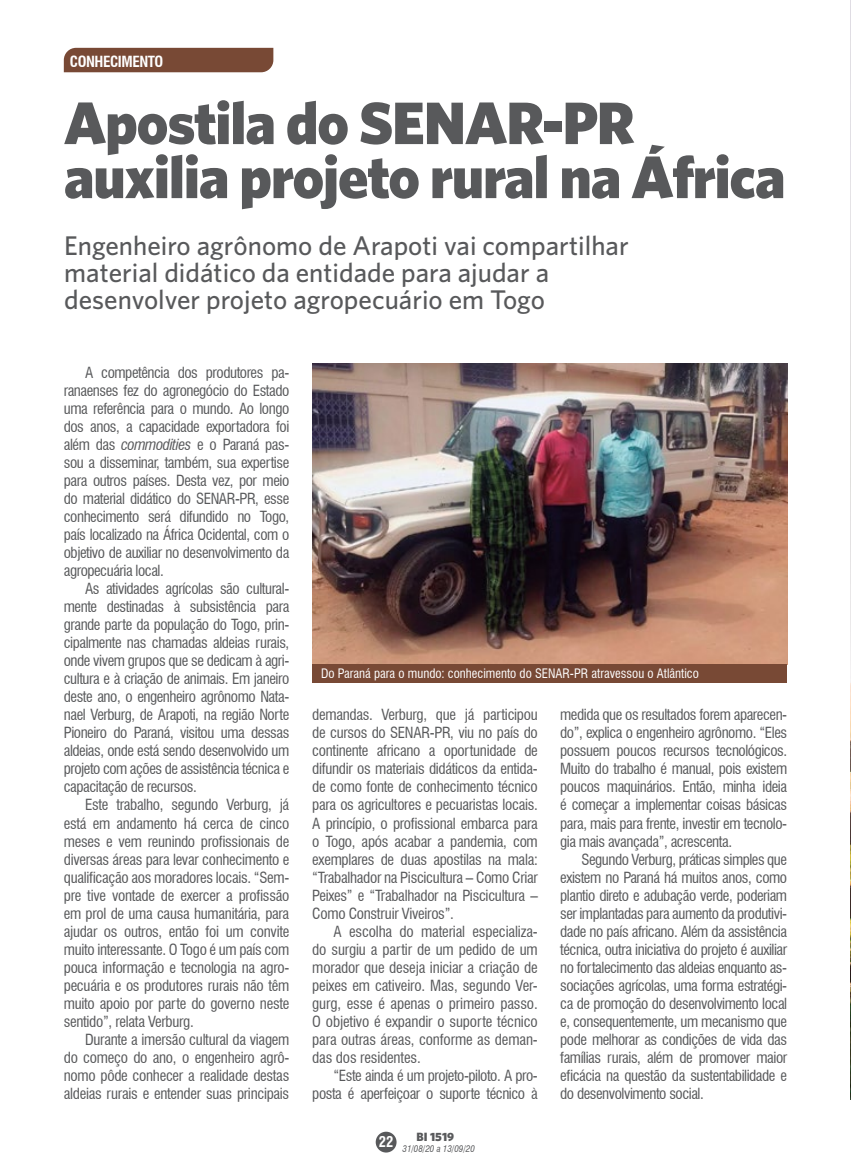
<style>
.page{position:relative;width:851px;height:1170px;background:#fff}
.page>*{position:absolute;margin:0;border:0;box-sizing:border-box;transform-origin:0 0}
.t1{font:900 60px/54px "Whitney HTF";letter-spacing:-.02em;color:#58595b}
.t2{font:500 27px/27px "Whitney HTF";color:#58595b}
.t3{font:condensed 15px/18px "Swiss 721 BT";letter-spacing:-.03em;color:#58595b;text-align:justify}
.t4{font:700 condensed 15px "Swiss 721 BT";letter-spacing:-.03em;color:#fff}
.t5{font:700 condensed 14.4px "Swiss 721 BT";color:#fff}
.t6{font:condensed 12.75px "Swiss 721 BT";color:#fff}
.t7{font:900 12px "Whitney HTF";color:#58595b}
.t8{font:italic condensed 9px "Swiss 721 BT";color:#58595b}
.s1{font-style:italic}
</style>
<div class="page">
<div style="left:375px;top:1131px;width:21px;height:21px;background:#58595b;border-radius:50%"></div>
<div style="left:64px;top:48px;width:209px;height:24px;background:#784935"></div>
<img style="left:312px;top:363px;width:475px;height:300px">
<div style="left:312px;top:663px;width:475px;height:19px;background:#784935"></div>
<img style="left:850px;top:0;width:1px;height:1099px">
<p class="t4" style="left:70px;top:53px;width:95px">CONHECIMENTO</p>
<h1 class="t1" style="left:64px;top:94px;width:723px">Apostila do SENAR-PR auxilia projeto rural na África</h1>
<h2 class="t2" style="left:64px;top:231px;width:566px">Engenheiro agrônomo de Arapoti vai compartilhar material didático da entidade para ajudar a desenvolver projeto agropecuário em Togo</h2>
<p class="t3" style="left:64px;top:364px;width:227px;text-indent:21px">A competência dos produtores pa&shy;ranaenses fez do agronegócio do Estado uma referência para o mundo. Ao longo dos anos, a capacidade exportadora foi além das <span class="s1">commodities</span> e o Paraná pas&shy;sou a disseminar, também, sua expertise para outros países. Desta vez, por meio do material didático do SENAR-PR, esse conhecimento será difundido no Togo, país localizado na África Ocidental, com o objetivo de auxiliar no desenvolvimento da agropecuária local.</p>
<p class="t3" style="left:64px;top:580px;width:227px;text-indent:21px">As atividades agrícolas são cultural&shy;mente destinadas à subsistência para grande parte da população do Togo, prin&shy;cipalmente nas chamadas aldeias rurais, onde vivem grupos que se dedicam à agri&shy;cultura e à criação de animais. Em janeiro deste ano, o engenheiro agrônomo Nata&shy;nael Verburg, de Arapoti, na região Norte Pioneiro do Paraná, visitou uma dessas aldeias, onde está sendo desenvolvido um projeto com ações de assistência técnica e capacitação de recursos.</p>
<p class="t3" style="left:64px;top:796px;width:227px;text-indent:21px">Este trabalho, segundo Verburg, já está em andamento há cerca de cinco meses e vem reunindo profissionais de diversas áreas para levar conhecimento e qualificação aos moradores locais. “Sem&shy;pre tive vontade de exercer a profissão em prol de uma causa humanitária, para ajudar os outros, então foi um convite muito interessante. O Togo é um país com pouca informação e tecnologia na agro&shy;pecuária e os produtores rurais não têm muito apoio por parte do governo neste sentido”, relata Verburg.</p>
<p class="t3" style="left:64px;top:1030px;width:227px;text-indent:21px">Durante a imersão cultural da viagem do começo do ano, o engenheiro agrô&shy;nomo pôde conhecer a realidade destas aldeias rurais e entender suas principais</p>
<p class="t6" style="left:321px;top:666px;width:379px">Do Paraná para o mundo: conhecimento do SENAR-PR atravessou o Atlântico</p>
<p class="t3" style="left:312px;top:706px;width:227px">demandas. Verburg, que já participou de cursos do SENAR-PR, viu no país do continente africano a oportunidade de difundir os materiais didáticos da entida&shy;de como fonte de conhecimento técnico para os agricultores e pecuaristas locais.<br>A princípio, o profissional embarca para o Togo, após acabar a pandemia, com exemplares de duas apostilas na mala: “Trabalhador na Piscicultura – Como Criar Peixes” e “Trabalhador na Piscicultura – Como Construir Viveiros”.</p>
<p class="t3" style="left:312px;top:922px;width:227px;text-indent:21px">A escolha do material especializa&shy;do surgiu a partir de um pedido de um morador que deseja iniciar a criação de peixes em cativeiro. Mas, segundo Ver&shy;gurg, esse é apenas o primeiro passo.<br>O objetivo é expandir o suporte técnico para outras áreas, conforme as deman&shy;das dos residentes.</p>
<p class="t3" style="left:312px;top:1066px;width:227px;text-align:right">“Este ainda é um projeto-piloto. A pro&shy;posta é aperfeiçoar o suporte técnico à</p>
<p class="t5" style="left:379px;top:1133px;width:16px">22</p>
<p class="t7" style="left:416px;top:1128px;width:39px">BI 1519</p>
<p class="t8" style="left:402px;top:1143px;width:74px">31/08/20 a 13/09/20</p>
<p class="t3" style="left:560px;top:706px;width:228px">medida que os resultados forem aparecen&shy;do”, explica o engenheiro agrônomo. “Eles possuem poucos recursos tecnológicos.<br>Muito do trabalho é manual, pois existem poucos maquinários. Então, minha ideia é começar a implementar coisas básicas para, mais para frente, investir em tecnolo&shy;gia mais avançada”, acrescenta.</p>
<p class="t3" style="left:560px;top:850px;width:228px;text-indent:21px">Segundo Verburg, práticas simples que existem no Paraná há muitos anos, como plantio direto e adubação verde, poderiam ser implantadas para aumento da produtivi&shy;dade no país africano. Além da assistência técnica, outra iniciativa do projeto é auxiliar no fortalecimento das aldeias enquanto as&shy;sociações agrícolas, uma forma estratégi&shy;ca de promoção do desenvolvimento local e, consequentemente, um mecanismo que pode melhorar as condições de vida das famílias rurais, além de promover maior eficácia na questão da sustentabilidade e do desenvolvimento social.</p>
</div>
